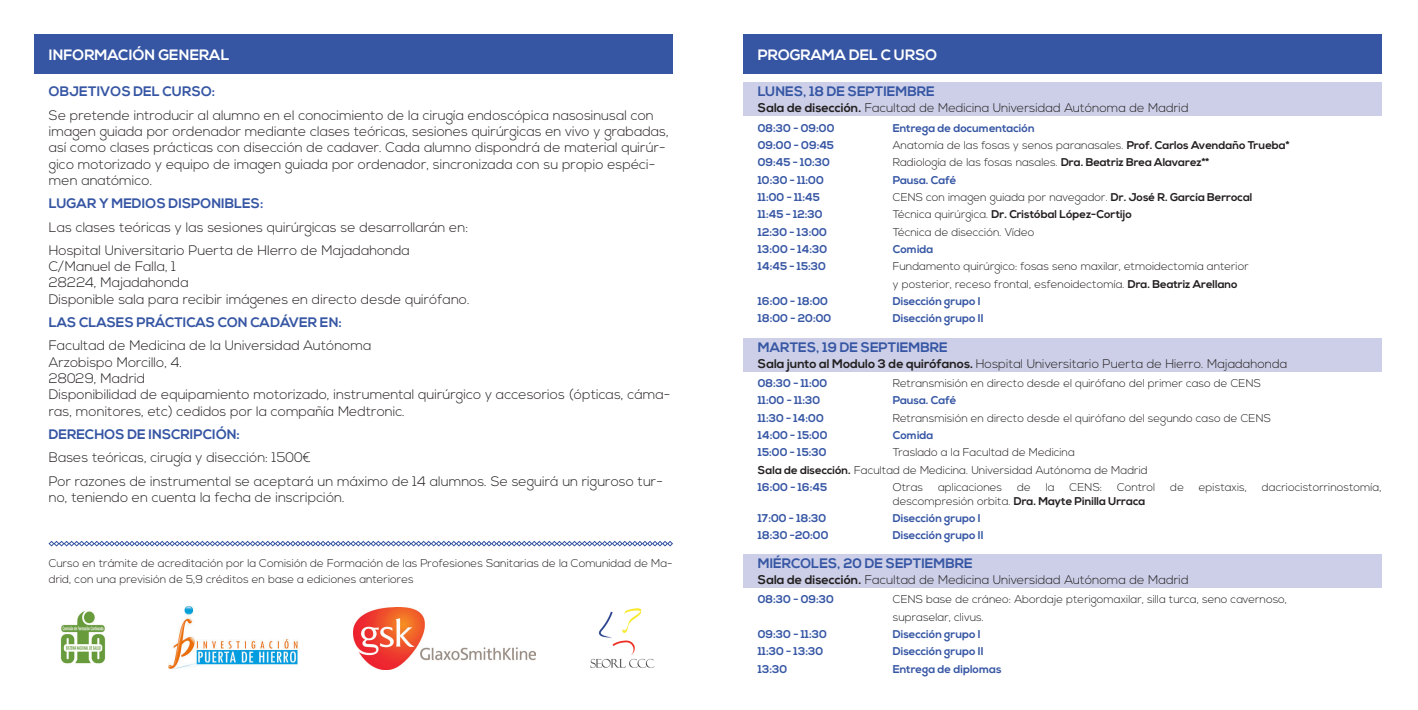
<style>
.page{position:relative;width:1418px;height:710px;background:#fff}
.page>*{position:absolute;margin:0;border:0;box-sizing:border-box;transform-origin:0 0}
.t1{font:700 15px "Nexa";color:#fff}
.t2{font:300 13.75px/16.2px "Nexa";color:#231f20}
.t3{font:700 13.75px "Nexa";color:#3656a4}
.t4{font:300 12.5px "Nexa";color:#231f20}
.t5{font:300 11.25px/16.2px "Nexa";color:#231f20}
.t6{font:700 11.25px "Nexa";color:#3656a4}
.t7{font:700 11.25px "Nexa";color:#231f20}
.s1{font-weight:700}
.s2{font-weight:300}
</style>
<div class="page">
<div style="left:35px;top:35px;width:637px;height:39px;background:#3656a4"></div>
<div style="left:743px;top:35px;width:638px;height:39px;background:#3656a4"></div>
<svg style="left:49px;top:540px;width:624px;height:6px"></svg>
<img style="left:60px;top:611px;width:46px;height:53px">
<img style="left:590px;top:608px;width:65px;height:60px">
<img style="left:353px;top:607px;width:182px;height:62px">
<img style="left:169px;top:606px;width:130px;height:63px">
<div style="left:743px;top:82px;width:638px;height:33px;background:#cccfe7"></div>
<div style="left:743px;top:338px;width:638px;height:33px;background:#cccfe7"></div>
<div style="left:743px;top:553px;width:638px;height:34px;background:#cccfe7"></div>
<p class="t1" style="left:49px;top:46px;width:182px">INFORMACIÓN GENERAL</p>
<p class="t1" style="left:758px;top:46px;width:181px">PROGRAMA DEL C URSO</p>
<p class="t3" style="left:49px;top:84px;width:168px">OBJETIVOS DEL CURSO:</p>
<p class="t2" style="left:49px;top:107px;width:621px">Se pretende introducir al alumno en el conocimiento de la cirugía endoscópica nasosinusal con imagen guiada por ordenador mediante clases teóricas, sesiones quirúrgicas en vivo y grabadas, así como clases prácticas con disección de cadaver. Cada alumno dispondrá de material quirúr&shy;gico motorizado y equipo de imagen guiada por ordenador, sincronizada con su propio espéci&shy;men anatómico.</p>
<p class="t3" style="left:49px;top:195px;width:216px">LUGAR Y MEDIOS DISPONIBLES:</p>
<p class="t2" style="left:49px;top:219px;width:421px">Las clases teóricas y las sesiones quirúrgicas se desarrollarán en:</p>
<p class="t2" style="left:49px;top:242px;width:362px">Hospital Universitario Puerta de HIerro de Majadahonda</p>
<p class="t2" style="left:49px;top:259px;width:141px">C/Manuel de Falla, 1<br>28224, Majadahonda</p>
<p class="t2" style="left:49px;top:291px;width:422px">Disponible sala para recibir imágenes en directo desde quirófano.</p>
<p class="t3" style="left:49px;top:314px;width:294px">LAS CLASES PRÁCTICAS CON CADÁVER EN:</p>
<p class="t2" style="left:49px;top:338px;width:324px">Facultad de Medicina de la Universidad Autónoma</p>
<p class="t2" style="left:49px;top:354px;width:135px">Arzobispo Morcillo, 4.<br>28029, Madrid</p>
<p class="t2" style="left:49px;top:387px;width:623px">Disponibilidad de equipamiento motorizado, instrumental quirúrgico y accesorios (ópticas, cáma&shy;ras, monitores, etc) cedidos por la compañía Medtronic.</p>
<p class="t3" style="left:49px;top:426px;width:192px">DERECHOS DE INSCRIPCIÓN:</p>
<p class="t2" style="left:49px;top:450px;width:264px">Bases teóricas, cirugía y disección: 1500€</p>
<p class="t2" style="left:49px;top:473px;width:615px">Por razones de instrumental se aceptará un máximo de 14 alumnos. Se seguirá un riguroso tur&shy;no, teniendo en cuenta la fecha de inscripción.</p>
<p class="t5" style="left:49px;top:555px;width:625px">Curso en trámite de acreditación por la Comisión de Formación de las Profesiones Sanitarias de la Comunidad de Ma&shy;drid, con una previsión de 5,9 créditos en base a ediciones anteriores</p>
<p class="t3" style="left:758px;top:83px;width:178px">LUNES, 18 DE SEPTIEMBRE</p>
<p class="t4" style="left:758px;top:100px;width:432px"><span class="s1">Sala de disección.</span> Facultad de Medicina Universidad Autónoma de Madrid</p>
<p class="t6" style="left:758px;top:121px;width:78px">08:30 - 09:00</p>
<p class="t6" style="left:893px;top:121px;width:143px">Entrega de documentación</p>
<p class="t6" style="left:758px;top:139px;width:78px">09:00 - 09:45</p>
<p class="t5" style="left:893px;top:138px;width:398px">Anatomía de las fosas y senos paranasales. <span class="s1">Prof. Carlos Avendaño Trueba*</span></p>
<p class="t6" style="left:758px;top:156px;width:74px">09:45 - 10:30</p>
<p class="t5" style="left:893px;top:155px;width:318px">Radiología de las fosas nasales. <span class="s1">Dra. Beatriz Brea Alavarez**</span></p>
<p class="t6" style="left:758px;top:173px;width:68px">10:30 - 11:00</p>
<p class="t6" style="left:893px;top:173px;width:65px">Pausa. Café</p>
<p class="t6" style="left:758px;top:191px;width:64px">11:00 - 11:45</p>
<p class="t5" style="left:893px;top:189px;width:361px">CENS con imagen guiada por navegador. <span class="s1">Dr. José R. García Berrocal</span></p>
<p class="t6" style="left:758px;top:208px;width:66px">11:45 - 12:30</p>
<p class="t7" style="left:893px;top:208px;width:240px"><span class="s2">Técnica quirúrgica.</span> Dr. Cristóbal López-Cortijo</p>
<p class="t6" style="left:758px;top:225px;width:71px">12:30 - 13:00</p>
<p class="t5" style="left:893px;top:224px;width:143px">Técnica de disección. Vídeo</p>
<p class="t6" style="left:758px;top:242px;width:71px">13:00 - 14:30</p>
<p class="t6" style="left:893px;top:242px;width:42px">Comida</p>
<p class="t6" style="left:758px;top:260px;width:70px">14:45 - 15:30</p>
<p class="t5" style="left:893px;top:259px;width:357px">Fundamento quirúrgico: fosas seno maxilar, etmoidectomía anterior</p>
<p class="t5" style="left:893px;top:276px;width:346px">y posterior, receso frontal, esfenoidectomía. <span class="s1">Dra. Beatriz Arellano</span></p>
<p class="t6" style="left:758px;top:294px;width:72px">16:00 - 18:00</p>
<p class="t6" style="left:893px;top:294px;width:90px">Disección grupo I</p>
<p class="t6" style="left:758px;top:312px;width:75px">18:00 - 20:00</p>
<p class="t6" style="left:893px;top:312px;width:92px">Disección grupo II</p>
<p class="t3" style="left:758px;top:339px;width:191px">MARTES, 19 DE SEPTIEMBRE</p>
<p class="t4" style="left:758px;top:356px;width:531px"><span class="s1">Sala junto al Modulo 3 de quirófanos.</span> Hospital Universitario Puerta de Hierro. Majadahonda</p>
<p class="t6" style="left:758px;top:376px;width:71px">08:30 - 11:00</p>
<p class="t5" style="left:893px;top:375px;width:370px">Retransmisión en directo desde el quirófano del primer caso de CENS</p>
<p class="t6" style="left:758px;top:394px;width:64px">11:00 - 11:30</p>
<p class="t6" style="left:893px;top:394px;width:65px">Pausa. Café</p>
<p class="t6" style="left:758px;top:411px;width:68px">11:30 - 14:00</p>
<p class="t5" style="left:893px;top:410px;width:379px">Retransmisión en directo desde el quirófano del segundo caso de CENS</p>
<p class="t6" style="left:758px;top:428px;width:71px">14:00 - 15:00</p>
<p class="t6" style="left:893px;top:428px;width:42px">Comida</p>
<p class="t6" style="left:758px;top:446px;width:70px">15:00 - 15:30</p>
<p class="t5" style="left:893px;top:444px;width:184px">Traslado a la Facultad de Medicina</p>
<p class="t5" style="left:758px;top:462px;width:391px"><span class="s1">Sala de disección.</span> Facultad de Medicina. Universidad Autónoma de Madrid</p>
<p class="t6" style="left:758px;top:480px;width:71px">16:00 - 16:45</p>
<p class="t5" style="left:893px;top:479px;width:32px">Otras</p>
<p class="t5" style="left:938px;top:479px;width:66px">aplicaciones</p>
<p class="t5" style="left:1017px;top:479px;width:15px">de</p>
<p class="t5" style="left:1045px;top:479px;width:10px">la</p>
<p class="t5" style="left:1069px;top:479px;width:34px">CENS:</p>
<p class="t5" style="left:1117px;top:479px;width:40px">Control</p>
<p class="t5" style="left:1170px;top:479px;width:15px">de</p>
<p class="t5" style="left:1199px;top:479px;width:50px">epistaxis,</p>
<p class="t5" style="left:1262px;top:479px;width:121px">dacriocistorrinostomía,</p>
<p class="t7" style="left:893px;top:494px;width:254px"><span class="s2">descompresión orbita.</span> Dra. Mayte Pinilla Urraca</p>
<p class="t6" style="left:758px;top:511px;width:70px">17:00 - 18:30</p>
<p class="t6" style="left:893px;top:511px;width:90px">Disección grupo I</p>
<p class="t6" style="left:758px;top:528px;width:72px">18:30 -20:00</p>
<p class="t6" style="left:893px;top:528px;width:92px">Disección grupo II</p>
<p class="t3" style="left:758px;top:554px;width:216px">MIÉRCOLES, 20 DE SEPTIEMBRE</p>
<p class="t4" style="left:758px;top:572px;width:432px"><span class="s1">Sala de disección.</span> Facultad de Medicina Universidad Autónoma de Madrid</p>
<p class="t6" style="left:758px;top:593px;width:78px">08:30 - 09:30</p>
<p class="t5" style="left:893px;top:591px;width:396px">CENS base de cráneo: Abordaje pterigomaxilar, silla turca, seno cavernoso,</p>
<p class="t5" style="left:893px;top:609px;width:93px">supraselar, clivus.</p>
<p class="t6" style="left:758px;top:627px;width:71px">09:30 - 11:30</p>
<p class="t6" style="left:893px;top:627px;width:90px">Disección grupo I</p>
<p class="t6" style="left:758px;top:644px;width:67px">11:30 - 13:30</p>
<p class="t6" style="left:893px;top:644px;width:92px">Disección grupo II</p>
<p class="t6" style="left:758px;top:662px;width:31px">13:30</p>
<p class="t6" style="left:893px;top:662px;width:110px">Entrega de diplomas</p>
</div>
